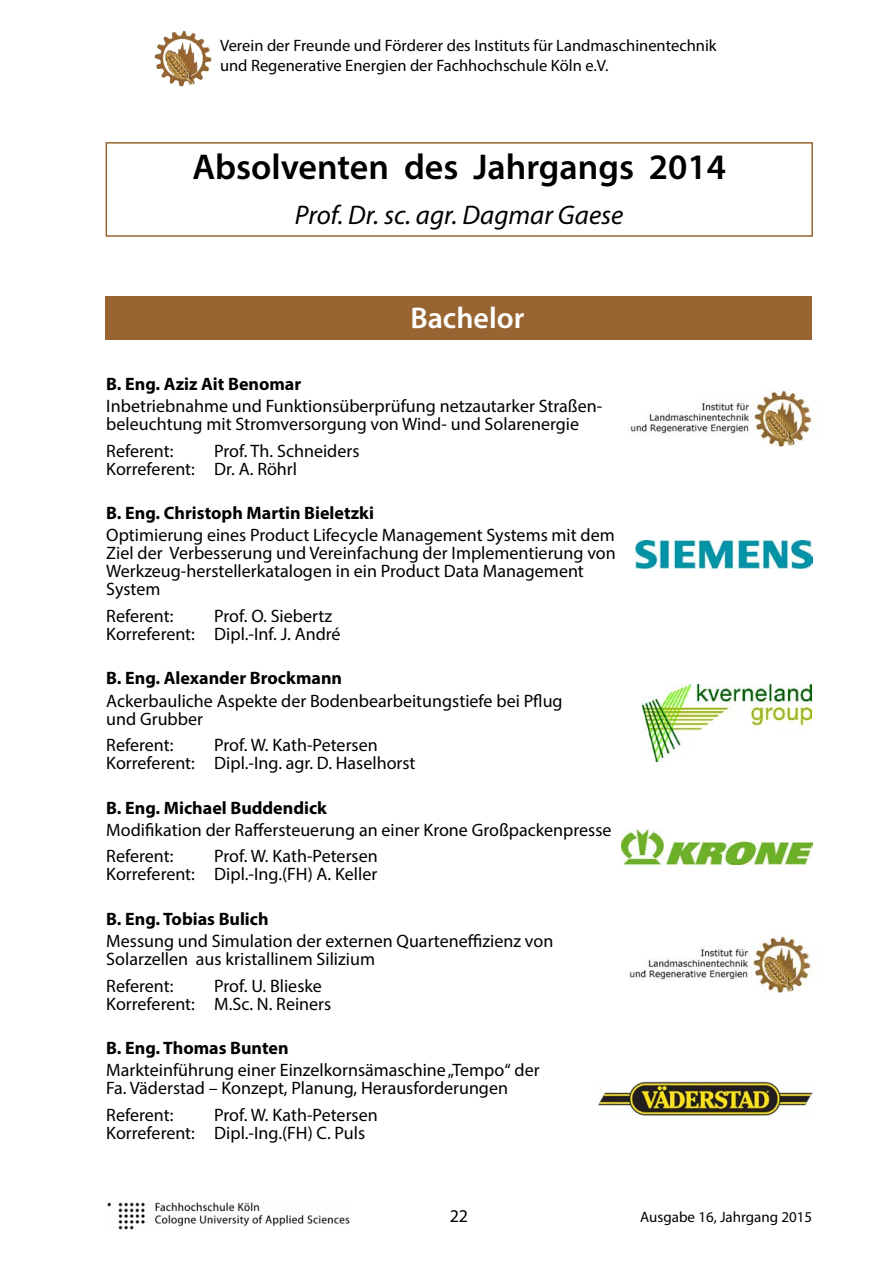
<style>
.page{position:relative;width:893px;height:1263px;background:#fff}
.page>*{position:absolute;margin:0;border:0;box-sizing:border-box;transform-origin:0 0}
.t1{font:600 36px "Myriad Pro";color:#000}
.t2{font:600 30px "Myriad Pro";color:#fff}
.t3{font:italic 27px "Myriad Pro";color:#000}
.t4{font:18px/18px "Myriad Pro";color:#000}
.t5{font:700 18px "Myriad Pro";color:#000}
.t6{font:16.5px/19.8px "Myriad Pro";color:#000}
.t7{font:15px "Myriad Pro";color:#000}
</style>
<div class="page">
<img style="left:630px;top:390px;width:182px;height:57px">
<img style="left:154px;top:30px;width:58px;height:56px">
<img style="left:107px;top:1202px;width:243px;height:28px">
<div style="left:106px;top:142px;width:707px;height:95px;border:2px solid #986532"></div>
<img style="left:629px;top:936px;width:182px;height:57px">
<div style="left:106px;top:297px;width:706px;height:43px;background:#986532"></div>
<img style="left:635px;top:540px;width:177px;height:29px">
<img style="left:642px;top:685px;width:169px;height:77px">
<img style="left:622px;top:830px;width:190px;height:35px">
<img style="left:598px;top:1081px;width:214px;height:35px">
<p class="t6" style="left:220px;top:35px;width:498px">Verein der Freunde und Förderer des Instituts für Landmaschinentechnik und Regenerative Energien der Fachhochschule Köln e.V.</p>
<h1 class="t1" style="left:192px;top:144px;width:535px">Absolventen des Jahrgangs 2014</h1>
<h3 class="t3" style="left:295px;top:199px;width:330px">Prof. Dr. sc. agr. Dagmar Gaese</h3>
<h2 class="t2" style="left:410px;top:298px;width:116px">Bachelor</h2>
<p class="t5" style="left:106px;top:372px;width:196px">B. Eng. Aziz Ait Benomar</p>
<p class="t4" style="left:106px;top:397px;width:498px">Inbetriebnahme und Funktionsüberprüfung netzautarker Straßen&shy;beleuchtung mit Stromversorgung von Wind- und Solarenergie</p>
<p class="t4" style="left:106px;top:441px;width:69px">Referent:</p>
<p class="t4" style="left:106px;top:441px;width:255px;text-indent:108px">Prof. Th. Schneiders<br>Korreferent: Dr. A. Röhrl</p>
<p class="t5" style="left:106px;top:501px;width:269px">B. Eng. Christoph Martin Bieletzki</p>
<p class="t4" style="left:106px;top:526px;width:511px">Optimierung eines Product Lifecycle Management Systems mit dem Ziel der Verbesserung und Vereinfachung der Implementierung von Werkzeug-herstellerkatalogen in ein Product Data Management System</p>
<p class="t4" style="left:106px;top:606px;width:69px">Referent:</p>
<p class="t4" style="left:106px;top:606px;width:236px;text-indent:108px">Prof. O. Siebertz<br>Korreferent: Dipl.-Inf. J. André</p>
<p class="t5" style="left:106px;top:666px;width:237px">B. Eng. Alexander Brockmann</p>
<p class="t4" style="left:106px;top:691px;width:458px">Ackerbauliche Aspekte der Bodenbearbeitungstiefe bei Pflug und Grubber</p>
<p class="t4" style="left:106px;top:736px;width:69px">Referent:</p>
<p class="t4" style="left:106px;top:736px;width:311px;text-indent:108px">Prof. W. Kath-Petersen<br>Korreferent: Dipl.-Ing. agr. D. Haselhorst</p>
<p class="t5" style="left:106px;top:796px;width:222px">B. Eng. Michael Buddendick</p>
<p class="t4" style="left:106px;top:816px;width:507px;line-height:26.5px">Modifikation der Raffersteuerung an einer Krone Großpackenpresse<br>Referent:</p>
<p class="t4" style="left:106px;top:847px;width:273px;text-align:right">Prof. W. Kath-Petersen<br>Korreferent: Dipl.-Ing.(FH) A. Keller</p>
<p class="t5" style="left:106px;top:907px;width:164px">B. Eng. Tobias Bulich</p>
<p class="t4" style="left:106px;top:932px;width:448px">Messung und Simulation der externen Quarteneffizienz von<br>Solarzellen aus kristallinem Silizium</p>
<p class="t4" style="left:106px;top:976px;width:69px">Referent:</p>
<p class="t4" style="left:106px;top:976px;width:226px;text-indent:108px">Prof. U. Blieske<br>Korreferent: M.Sc. N. Reiners</p>
<p class="t5" style="left:106px;top:1036px;width:184px">B. Eng. Thomas Bunten</p>
<p class="t4" style="left:106px;top:1061px;width:435px">Markteinführung einer Einzelkornsämaschine „Tempo“ der<br>Fa. Väderstad – Konzept, Planung, Herausforderungen</p>
<p class="t4" style="left:106px;top:1105px;width:69px">Referent:</p>
<p class="t4" style="left:106px;top:1105px;width:273px;text-indent:108px">Prof. W. Kath-Petersen<br>Korreferent: Dipl.-Ing.(FH) C. Puls</p>
<p class="t4" style="left:450px;top:1206px;width:20px">22</p>
<p class="t7" style="left:640px;top:1208px;width:173px">Ausgabe 16, Jahrgang 2015</p>
</div>
